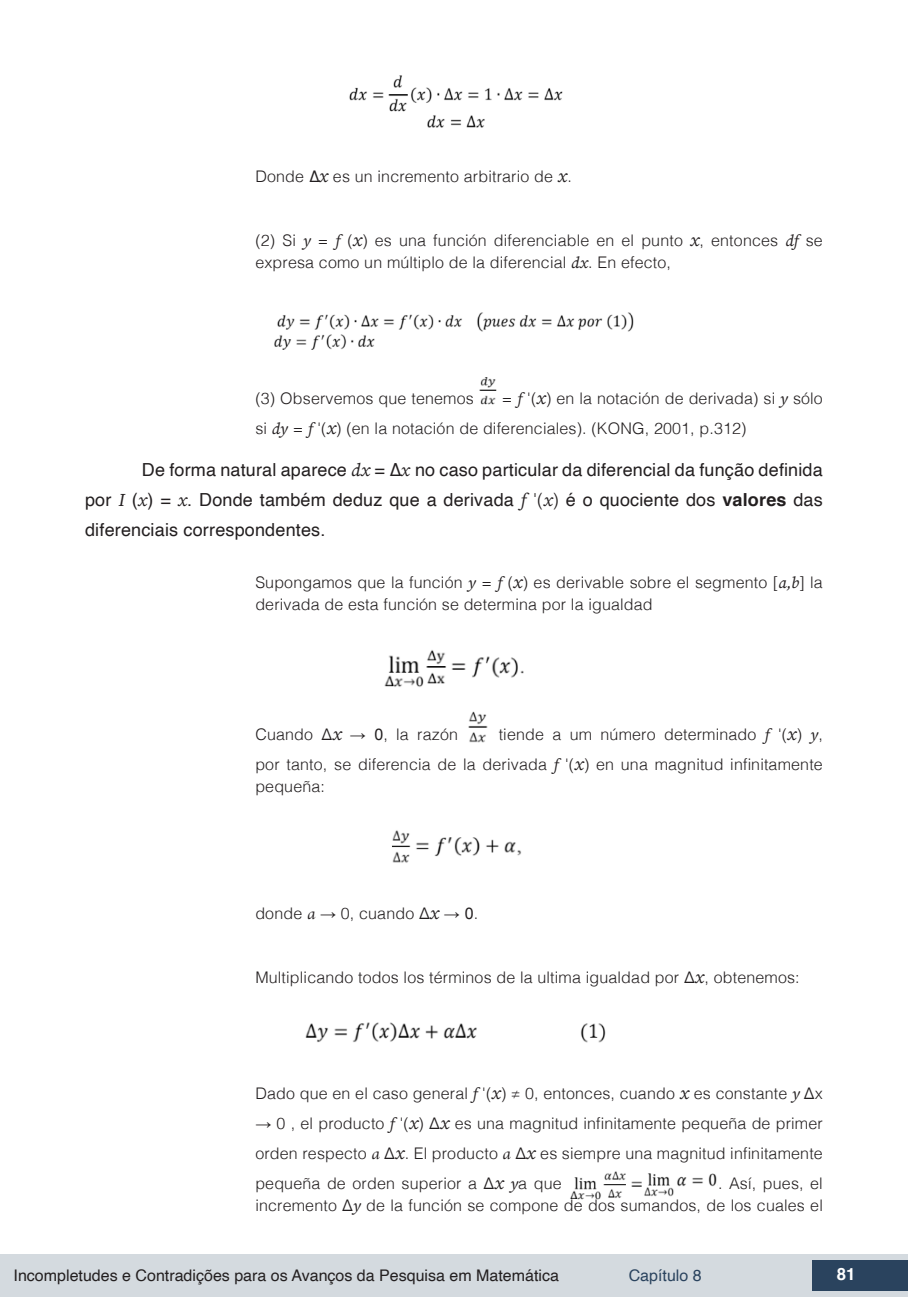
<style>
.page{position:relative;width:908px;height:1304px;background:#fff}
.page>*{position:absolute;margin:0;border:0;box-sizing:border-box;transform-origin:0 0}
.txt{font:18px/30px "Helvetica";letter-spacing:.01em;color:#231f20;text-align:justify}
.t1{font:700 16.8px "Helvetica";color:#fff}
.citacoes{font:300 16px/30px "Helvetica";letter-spacing:.01em;color:#231f20}
.t2{font:16px "Helvetica";color:#231f20}
.t3{font:16px "Helvetica";color:#2a435e}
.s1{font-weight:400}
.s2{font-family:"Source Serif Variable";font-weight:400;font-style:italic;font-size:18px}
.s3{font-family:"Source Serif Variable";font-weight:400;font-style:italic}
.s4{font-family:"Source Serif Variable";font-style:italic}
.s5{font-weight:300}
.s6{font-weight:700}
.s7{font-family:"Arial";font-weight:400}
.s8{font-family:"Apple Chancery";font-weight:400}
</style>
<div class="page">
<div style="left:0;top:1254px;width:906px;height:43px;background:#d4dadf"></div>
<div style="left:812px;top:1261px;width:95px;height:30px;background:#2a435e"></div>
<img style="left:349px;top:75px;width:214px;height:53px">
<img style="left:274px;top:312px;width:360px;height:38px">
<img style="left:479px;top:377px;width:17px;height:28px">
<img style="left:384px;top:650px;width:140px;height:37px">
<img style="left:468px;top:711px;width:20px;height:32px">
<img style="left:392px;top:830px;width:130px;height:33px">
<img style="left:305px;top:1022px;width:301px;height:21px">
<img style="left:570px;top:1171px;width:72px;height:29px">
<img style="left:644px;top:1173px;width:73px;height:23px">
<p class="citacoes" style="left:255px;top:160px;width:318px">Donde <span class="s1">∆</span><span class="s2">x</span> es un incremento arbitrario de <span class="s2">x</span>.</p>
<p class="citacoes" style="left:255px;top:228px;width:568px;line-height:22px">(2) Si <span class="s3">y</span> = <span class="s3">f</span> (<span class="s2">x</span>) es una función diferenciable en el punto <span class="s2">x</span>, entonces <span class="s3">df</span> se expresa como un múltiplo de la diferencial <span class="s3">dx</span>. En efecto,</p>
<p class="citacoes" style="left:255px;top:382px;width:568px;text-indent:246px">= <span class="s3">f</span> '(<span class="s2">x</span>) en la notación de derivada) si <span class="s3">y</span> sólo si <span class="s3">dy</span> = <span class="s3">f</span> '(<span class="s2">x</span>) (en la notación de diferenciales). (KONG, 2001, p.312)</p>
<p class="txt" style="left:85px;top:455px;width:739px;text-indent:57px">De forma natural aparece <span class="s4">dx</span> = ∆<span class="s4">x</span> no caso particular da diferencial da função definida por <span class="s4">I</span> (<span class="s4">x</span>) = <span class="s4">x</span>. Donde também deduz que a derivada <span class="s4">f</span> <span class="s5">'(</span><span class="s4">x</span><span class="s5">)</span> é o quociente dos <span class="s6">valores</span> das diferenciais correspondentes.</p>
<p class="citacoes" style="left:255px;top:570px;width:568px;line-height:22px">Supongamos que la función <span class="s3">y</span> = <span class="s3">f</span> (<span class="s2">x</span>) es derivable sobre el segmento [<span class="s3">a,b</span>] la derivada de esta función se determina por la igualdad</p>
<p class="citacoes" style="left:255px;top:382px;width:220px">(3) Observemos que tenemos</p>
<p class="citacoes" style="left:255px;top:718px;width:204px">Cuando Δ<span class="s2">x</span> <span class="s7">→ 0</span>, la razón</p>
<p class="citacoes" style="left:255px;top:718px;width:568px;text-align:right">tiende a um número determinado <span class="s3">f</span> '(<span class="s2">x</span>) <span class="s3">y</span>,<br>por tanto, se diferencia de la derivada <span class="s3">f</span> '(<span class="s2">x</span>) en una magnitud infinitamente</p>
<p class="citacoes" style="left:255px;top:770px;width:71px">pequeña:</p>
<p class="citacoes" style="left:255px;top:897px;width:224px">donde <span class="s8">a</span> <span class="s7">→</span> 0, cuando Δ<span class="s2">x</span> <span class="s7">→ 0</span>.</p>
<p class="citacoes" style="left:255px;top:961px;width:545px">Multiplicando todos los términos de la ultima igualdad por Δ<span class="s2">x</span>, obtenemos:</p>
<p class="citacoes" style="left:255px;top:1077px;width:568px">Dado que en el caso general <span class="s3">f</span> '(<span class="s2">x</span>) ≠ 0, entonces, cuando <span class="s2">x</span> es constante <span class="s3">y</span> Δx</p>
<p class="citacoes" style="left:255px;top:1107px;width:568px;text-align:justify"><span class="s7">→</span> 0 , el producto <span class="s3">f</span> '(<span class="s2">x</span>) Δ<span class="s2">x</span> es una magnitud infinitamente pequeña de primer orden respecto <span class="s8">a</span> Δ<span class="s2">x</span>. El producto <span class="s8">a</span> Δ<span class="s2">x</span> es siempre una magnitud infinitamente pequeña de orden superior a Δ<span class="s2">x</span> <span class="s3">y</span>a que</p>
<p class="citacoes" style="left:255px;top:1171px;width:568px;line-height:22px;text-align:right">. Así, pues, el<br>incremento Δ<span class="s3">y</span> de la función se compone de dos sumandos, de los cuales el</p>
<p class="t2" style="left:14px;top:1263px;width:546px">Incompletudes e Contradições para os Avanços da Pesquisa em Matemática</p>
<p class="t3" style="left:628px;top:1263px;width:74px">Capítulo 8</p>
<p class="t1" style="left:836px;top:1261px;width:20px">81</p>
</div>
